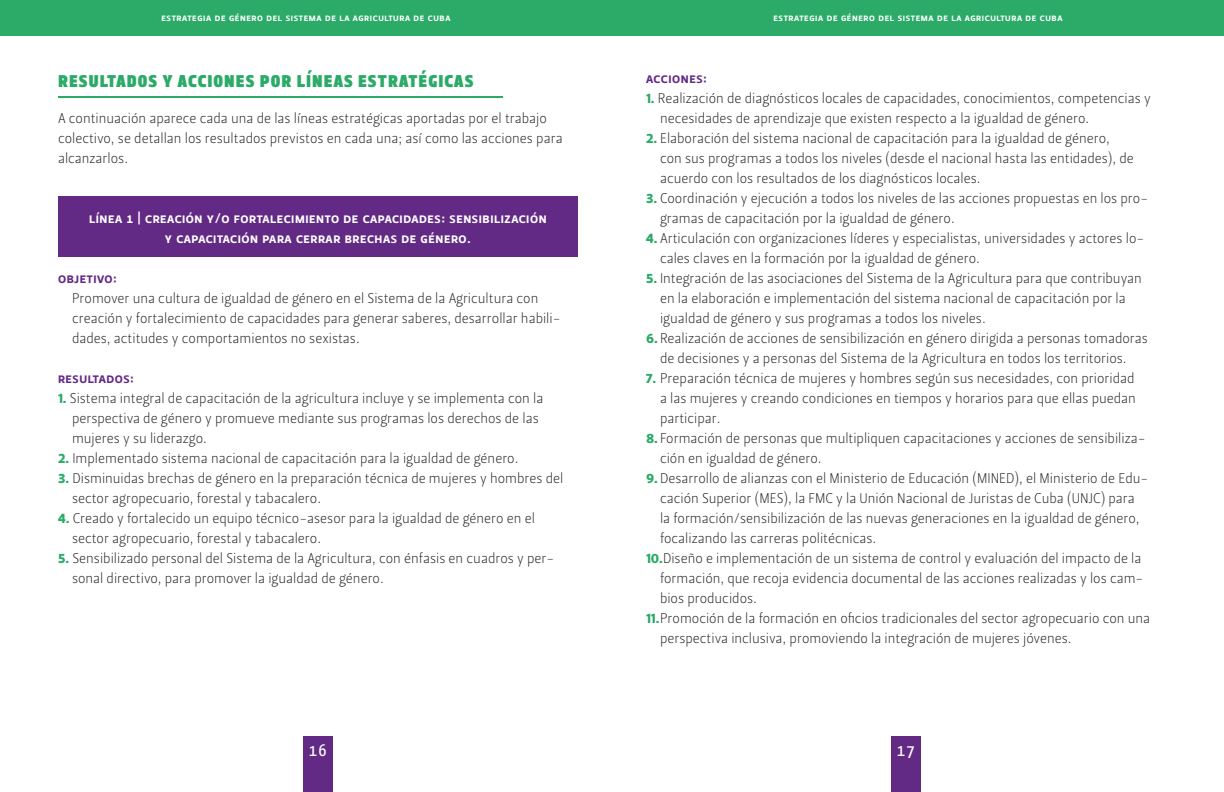
<style>
.page{position:relative;width:1224px;height:792px;background:#fff}
.page>*{position:absolute;margin:0;border:0;box-sizing:border-box;transform-origin:0 0}
.t1{font:22px "Leitura Headline Sans";letter-spacing:.05em;color:#2baa68}
.t2{font:18px "Leitura Sans Grot 2";color:#fff}
.t3{font:14px/20px "Leitura Sans Grot 1";color:#231f20}
.t4{font:14px/20px "Leitura Sans Grot 3";letter-spacing:.04em;color:#fff;text-align:center}
.t5{font:14px "Leitura Sans Grot 3";letter-spacing:.04em;color:#622985}
.t6{font:10px "Leitura Sans Grot 3";letter-spacing:.06em;color:#fff}
.s1{font-family:"Leitura Sans Grot 4";color:#2baa68}
</style>
<div class="page">
<div style="left:891px;top:736px;width:30px;height:56px;background:#622985"></div>
<div style="left:303px;top:736px;width:30px;height:56px;background:#622985"></div>
<div style="left:0;top:0;width:612px;height:36px;background:#2baa68"></div>
<div style="left:612px;top:0;width:612px;height:36px;background:#2baa68"></div>
<div style="left:58px;top:196px;width:520px;height:60px;background:#622985"></div>
<hr style="left:58px;top:96px;width:445px;height:2px;background:#2baa68">
<p class="t6" style="left:161px;top:12px;width:291px">estrategia de género del sistema de la agricultura de cuba</p>
<p class="t6" style="left:773px;top:12px;width:291px">estrategia de género del sistema de la agricultura de cuba</p>
<h1 class="t1" style="left:58px;top:66px;width:417px">resultados y acciones por líneas estratégicas</h1>
<p class="t3" style="left:58px;top:108px;width:506px">A continuación aparece cada una de las líneas estratégicas aportadas por el trabajo colectivo, se detallan los resultados previstos en cada una; así como las acciones para alcanzarlos.</p>
<p class="t4" style="left:89px;top:208px;width:459px">línea 1 | creación y/o fortalecimiento de capacidades: sensibilización y capacitación para cerrar brechas de género.</p>
<p class="t5" style="left:58px;top:270px;width:61px">objetivo:</p>
<p class="t3" style="left:72px;top:288px;width:490px">Promover una cultura de igualdad de género en el Sistema de la Agricultura con creación y fortalecimiento de capacidades para generar saberes, desarrollar habili&shy;dades, actitudes y comportamientos no sexistas.</p>
<p class="t5" style="left:58px;top:369px;width:78px">resultados:</p>
<p class="t3" style="left:72px;top:388px;width:473px;text-indent:-14px"><span class="s1">1.</span> Sistema integral de capacitación de la agricultura incluye y se implementa con la perspectiva de género y promueve mediante sus programas los derechos de las mujeres y su liderazgo.</p>
<p class="t3" style="left:58px;top:448px;width:462px"><span class="s1">2.</span> Implementado sistema nacional de capacitación para la igualdad de género.</p>
<p class="t3" style="left:72px;top:468px;width:493px;text-indent:-14px"><span class="s1">3.</span> Disminuidas brechas de género en la preparación técnica de mujeres y hombres del sector agropecuario, forestal y tabacalero.</p>
<p class="t3" style="left:72px;top:508px;width:465px;text-indent:-14px"><span class="s1">4.</span> Creado y fortalecido un equipo técnico-asesor para la igualdad de género en el sector agropecuario, forestal y tabacalero.</p>
<p class="t3" style="left:72px;top:548px;width:484px;text-indent:-14px"><span class="s1">5.</span> Sensibilizado personal del Sistema de la Agricultura, con énfasis en cuadros y per&shy;sonal directivo, para promover la igualdad de género.</p>
<p class="t5" style="left:646px;top:70px;width:63px">acciones:</p>
<p class="t3" style="left:660px;top:88px;width:492px;text-indent:-14px"><span class="s1">1.</span> Realización de diagnósticos locales de capacidades, conocimientos, competencias y necesidades de aprendizaje que existen respecto a la igualdad de género.</p>
<p class="t3" style="left:660px;top:128px;width:475px;text-indent:-14px"><span class="s1">2.</span> Elaboración del sistema nacional de capacitación para la igualdad de género, con sus programas a todos los niveles (desde el nacional hasta las entidades), de acuerdo con los resultados de los diagnósticos locales.</p>
<p class="t3" style="left:660px;top:188px;width:490px;text-indent:-14px"><span class="s1">3.</span> Coordinación y ejecución a todos los niveles de las acciones propuestas en los pro&shy;gramas de capacitación por la igualdad de género.</p>
<p class="t3" style="left:660px;top:228px;width:486px;text-indent:-14px"><span class="s1">4.</span> Articulación con organizaciones líderes y especialistas, universidades y actores lo&shy;cales claves en la formación por la igualdad de género.</p>
<p class="t3" style="left:660px;top:268px;width:483px;text-indent:-14px"><span class="s1">5.</span> Integración de las asociaciones del Sistema de la Agricultura para que contribuyan en la elaboración e implementación del sistema nacional de capacitación por la igualdad de género y sus programas a todos los niveles.</p>
<p class="t3" style="left:646px;top:328px;width:503px;text-align:center"><span class="s1">6.</span> Realización de acciones de sensibilización en género dirigida a personas tomadoras de decisiones y a personas del Sistema de la Agricultura en todos los territorios.</p>
<p class="t3" style="left:660px;top:368px;width:477px;text-align:justify;text-indent:-14px"><span class="s1">7.</span> Preparación técnica de mujeres y hombres según sus necesidades, con prioridad a las mujeres y creando condiciones en tiempos y horarios para que ellas puedan participar.</p>
<p class="t3" style="left:646px;top:428px;width:501px"><span class="s1">8.</span> Formación de personas que multipliquen capacitaciones y acciones de sensibiliza-</p>
<p class="t3" style="left:660px;top:448px;width:163px">ción en igualdad de género.</p>
<p class="t3" style="left:646px;top:468px;width:504px"><span class="s1">9.</span>Desarrollo de alianzas con el Ministerio de Educación (MINED), el Ministerio de Edu-</p>
<p class="t3" style="left:660px;top:488px;width:476px">cación Superior (MES), la FMC y la Unión Nacional de Juristas de Cuba (UNJC) para</p>
<p class="t3" style="left:660px;top:508px;width:481px">la formación/sensibilización de las nuevas generaciones en la igualdad de género,</p>
<p class="t3" style="left:660px;top:528px;width:218px">focalizando las carreras politécnicas.</p>
<p class="t3" style="left:646px;top:548px;width:497px"><span class="s1">10.</span>Diseño e implementación de un sistema de control y evaluación del impacto de la</p>
<p class="t3" style="left:660px;top:568px;width:485px">formación, que recoja evidencia documental de las acciones realizadas y los cam-</p>
<p class="t3" style="left:660px;top:588px;width:98px">bios producidos.</p>
<p class="t3" style="left:646px;top:608px;width:506px"><span class="s1">11.</span>Promoción de la formación en oficios tradicionales del sector agropecuario con una</p>
<p class="t3" style="left:660px;top:628px;width:413px">perspectiva inclusiva, promoviendo la integración de mujeres jóvenes.</p>
<p class="t2" style="left:309px;top:740px;width:19px">16</p>
<p class="t2" style="left:897px;top:740px;width:19px">17</p>
</div>
